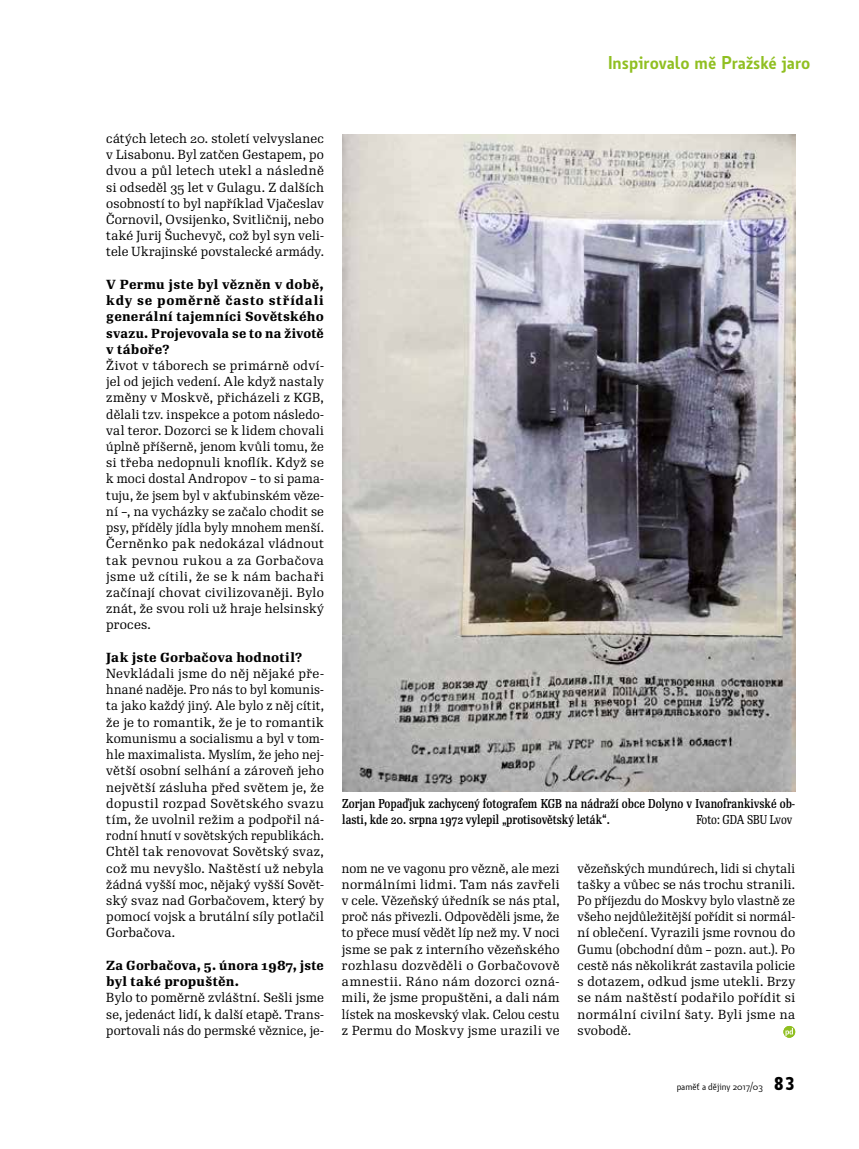
<style>
.page{position:relative;width:859px;height:1149px;background:#fff}
.page>*{position:absolute;margin:0;border:0;box-sizing:border-box;transform-origin:0 0}
.t1{font:600 18px "Botanika Std";color:#90bf21}
.t2{font:12.75px/16.2px "Re Public Std";letter-spacing:.02em;color:#000;text-align:justify}
.t3{font:12.75px/16.2px "Re Public Std";letter-spacing:.02em;color:#000;text-align:justify;scale:.96 1}
.t4{font:12.75px/16.2px "Re Public Std";letter-spacing:.02em;color:#000;text-align:justify;scale:.95 1}
.t5{font:500 12.75px/16.2px "Re Public Std";letter-spacing:.01em;color:#000;text-align:justify}
.t6{font:500 12.45px/16.2px "Re Public Std Cond";color:#000}
.t7{font:12.45px "Re Public Std Cond";color:#000}
.t8{font:9.75px "Botanika Std";color:#000}
.s1{font-family:"Botanika Mono";font-weight:700;font-size:18px}
</style>
<div class="page">
<img style="left:342px;top:135px;width:453px;height:656px">
<svg style="left:783px;top:1025px;width:12px;height:12px"></svg>
<svg style="left:785px;top:1027px;width:8px;height:8px"></svg>
<h1 class="t1" style="left:608px;top:51px;width:204px">Inspirovalo mě Pražské jaro</h1>
<p class="t2" style="left:106px;top:130px;width:219px">cátých letech 20. století velvyslanec v Lisabonu. Byl zatčen Gestapem, po dvou a půl letech utekl a následně si odseděl 35 let v Gulagu. Z dalších osobností to byl například Vjačeslav Čornovil, Ovsijenko, Svitličnij, nebo také Jurij Šuchevyč, což byl syn veli&shy;tele Ukrajinské povstalecké armády.</p>
<p class="t5" style="left:106px;top:276px;width:219px">V Permu jste byl vězněn v době, kdy se poměrně často střídali generální tajemníci Sovětského svazu. Projevovala se to na životě v táboře?</p>
<p class="t2" style="left:106px;top:357px;width:219px">Život v táborech se primárně odví&shy;jel od jejich vedení. Ale když nastaly změny v Moskvě, přicházeli z KGB, dělali tzv. inspekce a potom následo&shy;val teror. Dozorci se k lidem chovali úplně příšerně, jenom kvůli tomu, že si třeba nedopnuli knoflík. Když se k moci dostal Andropov – to si pama&shy;tuju, že jsem byl v akťubinském věze&shy;ní –, na vycházky se začalo chodit se psy, příděly jídla byly mnohem menší.<br>Černěnko pak nedokázal vládnout tak pevnou rukou a za Gorbačova jsme už cítili, že se k nám bachaři začínají chovat civilizovaněji. Bylo znát, že svou roli už hraje helsinský proces.</p>
<p class="t5" style="left:106px;top:649px;width:198px">Jak jste Gorbačova hodnotil?</p>
<p class="t2" style="left:106px;top:665px;width:219px">Nevkládali jsme do něj nějaké pře&shy;hnané naděje. Pro nás to byl komunis&shy;ta jako každý jiný. Ale bylo z něj cítit, že je to romantik, že je to romantik komunismu a socialismu a byl v tom&shy;hle maximalista. Myslím, že jeho nej&shy;větší osobní selhání a zároveň jeho největší zásluha před světem je, že dopustil rozpad Sovětského svazu tím, že uvolnil režim a podpořil ná&shy;rodní hnutí v sovětských republikách.<br>Chtěl tak renovovat Sovětský svaz, což mu nevyšlo. Naštěstí už nebyla žádná vyšší moc, nějaký vyšší Sovět&shy;ský svaz nad Gorbačovem, který by pomocí vojsk a brutální síly potlačil Gorbačova.</p>
<p class="t5" style="left:106px;top:956px;width:219px">Za Gorbačova, 5. února 1987, jste byl také propuštěn.</p>
<p class="t2" style="left:106px;top:989px;width:219px">Bylo to poměrně zvláštní. Sešli jsme se, jedenáct lidí, k další etapě. Trans&shy;portovali nás do permské věznice, je-</p>
<p class="t6" style="left:342px;top:795px;width:454px">Zorjan Popaďjuk zachycený fotografem KGB na nádraží obce Dolyno v Ivanofrankivské ob&shy;lasti, kde 20. srpna 1972 vylepil „protisovětský leták“.</p>
<p class="t7" style="left:696px;top:811px;width:97px">Foto: GDA SBU Lvov</p>
<p class="t3" style="left:342px;top:859px;width:228px">nom ne ve vagonu pro vězně, ale mezi normálními lidmi. Tam nás zavřeli v cele. Vězeňský úředník se nás ptal, proč nás přivezli. Odpověděli jsme, že to přece musí vědět líp než my. V noci jsme se pak z interního vězeňského rozhlasu dozvěděli o Gorbačovově amnestii. Ráno nám dozorci ozná&shy;mili, že jsme propuštěni, a dali nám lístek na moskevský vlak. Celou cestu z Permu do Moskvy jsme urazili ve</p>
<p class="t4" style="left:578px;top:859px;width:231px">vězeňských mundúrech, lidi si chytali tašky a vůbec se nás trochu stranili.<br>Po příjezdu do Moskvy bylo vlastně ze všeho nejdůležitější pořídit si normál&shy;ní oblečení. Vyrazili jsme rovnou do Gumu (obchodní dům – pozn. aut.). Po cestě nás několikrát zastavila policie s dotazem, odkud jsme utekli. Brzy se nám naštěstí podařilo pořídit si normální civilní šaty. Byli jsme na svobodě.</p>
<p class="t8" style="left:677px;top:1080px;width:120px">paměť a dějiny 2017/03 <span class="s1">83</span></p>
</div>
